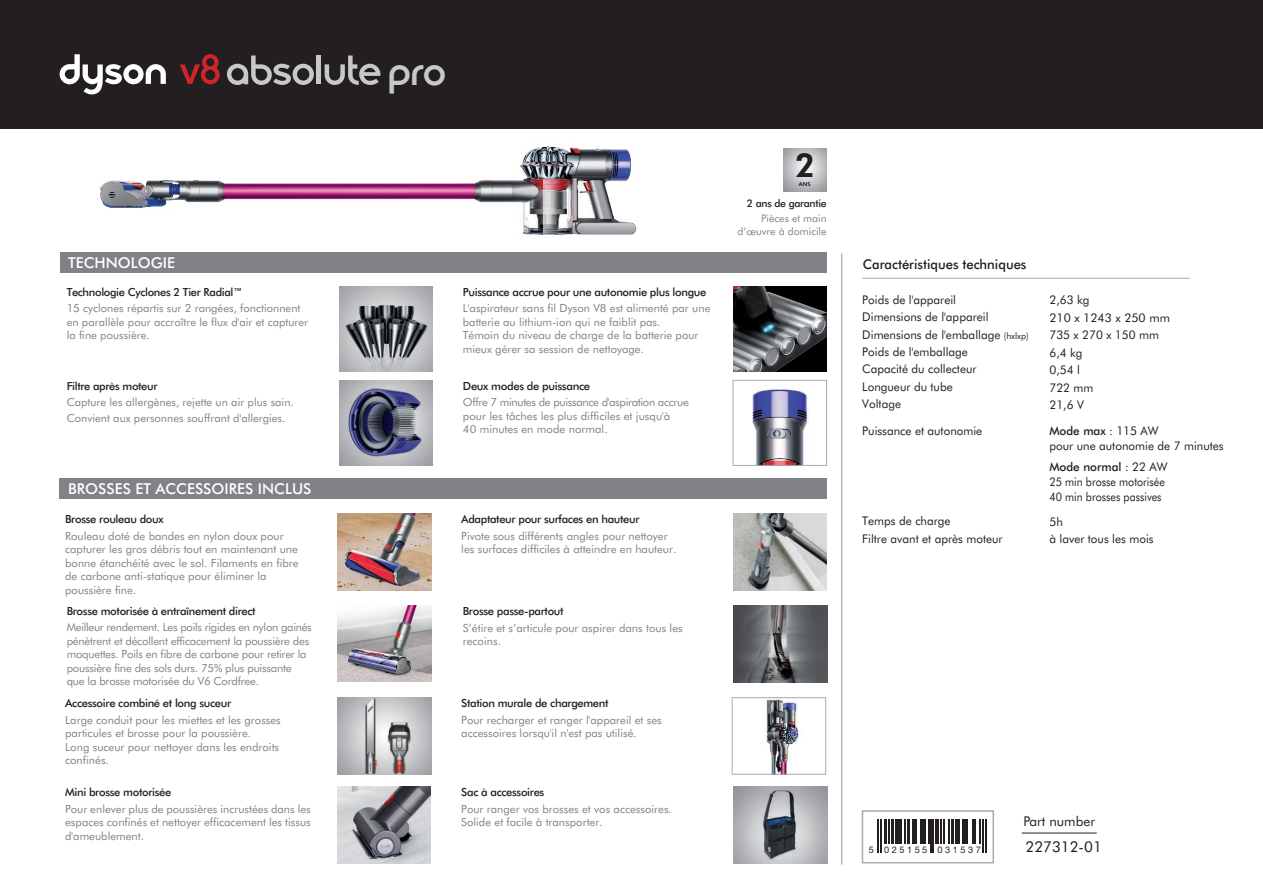
<style>
.page{position:relative;width:1263px;height:893px;background:#fff}
.page>*{position:absolute;margin:0;border:0;box-sizing:border-box;transform-origin:0 0}
.t1{font:800 42.3px "Dyson Sans";color:#c7c8ca}
.t2{font:800 33.15px "Futura BT";color:#231f20}
.t3{font:500 15px "Futura BT";color:#fff}
.t4{font:15px "Futura BT";color:#231f20}
.t5{font:500 13.5px "Futura BT";color:#231f20}
.t6{font:13.5px "Futura BT";color:#231f20}
.t7{font:12px/17.4px "Futura BT";color:#231f20}
.t8{font:11.25px/13.5px "Futura BT";color:#808285}
.t9{font:500 11.25px "Futura BT";letter-spacing:-.03em;color:#231f20}
.t10{font:11.25px/13.5px "Futura BT";letter-spacing:-.02em;color:#808285}
.t11{font:11.1px/13.4px "Futura BT";color:#808285}
.t12{font:500 11.1px "Futura BT";letter-spacing:-.03em;color:#231f20}
.t13{font:10.5px/12.6px "Futura BT";color:#808285;text-align:right}
.t14{font:500 10.5px "Futura BT";letter-spacing:-.03em;color:#231f20}
.t15{font:9.15px "Helvetica Neue LT";color:#231f20}
.t16{font:800 5.55px "Futura BT";color:#231f20}
.s1{font-size:9px}
.s2{font-weight:500}
</style>
<div class="page">
<div style="left:60px;top:252px;width:766px;height:21px;background:#808285"></div>
<div style="left:0;top:0;width:1262px;height:129px;background:#231f20"></div>
<div style="left:862px;top:810px;width:132px;height:53px;background:#fff;border:2px solid #a8a9ad"></div>
<div style="left:60px;top:478px;width:767px;height:21px;background:#808285"></div>
<hr style="left:841px;top:254px;width:1px;height:610px;background:#a8a9ad">
<img style="left:100px;top:146px;width:537px;height:89px">
<img style="left:766px;top:699px;width:33px;height:73px">
<div style="left:732px;top:697px;width:94px;height:77px;border:1px solid #a8a9ad"></div>
<img style="left:338px;top:605px;width:93px;height:77px">
<img style="left:733px;top:286px;width:93px;height:85px">
<img style="left:339px;top:286px;width:94px;height:85px">
<img style="left:339px;top:380px;width:94px;height:85px">
<img style="left:338px;top:698px;width:93px;height:76px">
<img style="left:337px;top:787px;width:94px;height:76px">
<svg style="left:60px;top:54px;width:106px;height:41px"></svg>
<svg style="left:180px;top:54px;width:40px;height:30px"></svg>
<svg style="left:227px;top:56px;width:87px;height:29px"></svg>
<hr style="left:317px;top:56px;width:4px;height:28px;background:#c7c8ca">
<svg style="left:325px;top:56px;width:55px;height:29px"></svg>
<img style="left:337px;top:513px;width:94px;height:77px">
<img style="left:733px;top:513px;width:94px;height:77px">
<img style="left:733px;top:606px;width:94px;height:76px">
<img style="left:750px;top:791px;width:57px;height:71px">
<hr style="left:878px;top:819px;width:1px;height:34px;background:#231f20">
<hr style="left:880px;top:819px;width:1px;height:34px;background:#231f20">
<hr style="left:885px;top:819px;width:2px;height:25px;background:#231f20">
<hr style="left:891px;top:819px;width:3px;height:25px;background:#231f20">
<hr style="left:895px;top:819px;width:2px;height:25px;background:#231f20">
<hr style="left:907px;top:819px;width:3px;height:25px;background:#231f20">
<hr style="left:914px;top:819px;width:3px;height:25px;background:#231f20">
<hr style="left:955px;top:819px;width:3px;height:25px;background:#231f20">
<hr style="left:951px;top:819px;width:2px;height:25px;background:#231f20">
<hr style="left:898px;top:819px;width:4px;height:25px;background:#231f20">
<hr style="left:922px;top:819px;width:4px;height:25px;background:#231f20">
<hr style="left:962px;top:819px;width:4px;height:25px;background:#231f20">
<hr style="left:935px;top:819px;width:3px;height:25px;background:#231f20">
<svg style="left:888px;top:819px;width:1px;height:25px"></svg>
<svg style="left:904px;top:819px;width:1px;height:25px"></svg>
<svg style="left:912px;top:819px;width:1px;height:25px"></svg>
<svg style="left:920px;top:819px;width:1px;height:25px"></svg>
<svg style="left:928px;top:819px;width:1px;height:25px"></svg>
<hr style="left:930px;top:819px;width:1px;height:34px;background:#231f20">
<hr style="left:933px;top:819px;width:1px;height:34px;background:#231f20">
<hr style="left:940px;top:819px;width:2px;height:25px;background:#231f20">
<svg style="left:967px;top:819px;width:1px;height:25px"></svg>
<hr style="left:972px;top:819px;width:2px;height:25px;background:#231f20">
<svg style="left:975px;top:819px;width:5px;height:25px"></svg>
<svg style="left:959px;top:819px;width:1px;height:25px"></svg>
<svg style="left:943px;top:819px;width:7px;height:25px"></svg>
<hr style="left:983px;top:819px;width:1px;height:34px;background:#231f20">
<hr style="left:985px;top:819px;width:1px;height:34px;background:#231f20">
<hr style="left:862px;top:278px;width:327px;height:1px;background:#a8a9ad">
<img style="left:752px;top:389px;width:57px;height:75px">
<div style="left:733px;top:380px;width:94px;height:86px;border:1px solid #a8a9ad"></div>
<hr style="left:1022px;top:833px;width:75px;height:1px;background:#231f20">
<h3 class="t3" style="left:68px;top:254px;width:108px">TECHNOLOGIE</h3>
<p class="t12" style="left:67px;top:285px;width:177px">Technologie Cyclones 2 Tier Radial™</p>
<p class="t11" style="left:67px;top:301px;width:243px">15 cyclones répartis sur 2 rangées, fonctionnent en parallèle pour accroître le flux d'air et capturer la fine poussière.</p>
<p class="t12" style="left:67px;top:379px;width:92px">Filtre après moteur</p>
<p class="t11" style="left:67px;top:394px;width:229px;line-height:16.4px">Capture les allergènes, rejette un air plus sain.<br>Convient aux personnes souffrant d'allergies.</p>
<h3 class="t3" style="left:68px;top:480px;width:245px">BROSSES ET ACCESSOIRES INCLUS</h3>
<p class="t9" style="left:65px;top:512px;width:100px">Brosse rouleau doux</p>
<p class="t8" style="left:65px;top:529px;width:235px">Rouleau doté de bandes en nylon doux pour capturer les gros débris tout en maintenant une bonne étanchéité avec le sol. Filaments en fibre de carbone anti-statique pour éliminer la poussière fine.</p>
<p class="t9" style="left:67px;top:604px;width:190px">Brosse motorisée à entraînement direct</p>
<p class="t10" style="left:67px;top:620px;width:247px">Meilleur rendement. Les poils rigides en nylon gainés pénètrent et décollent efficacement la poussière des moquettes. Poils en fibre de carbone pour retirer la poussière fine des sols durs. 75% plus puissante que la brosse motorisée du V6 Cordfree.</p>
<p class="t9" style="left:65px;top:696px;width:168px">Accessoire combiné et long suceur</p>
<p class="t8" style="left:65px;top:713px;width:217px">Large conduit pour les miettes et les grosses particules et brosse pour la poussière.<br>Long suceur pour nettoyer dans les endroits confinés.</p>
<p class="t9" style="left:65px;top:785px;width:108px">Mini brosse motorisée</p>
<p class="t8" style="left:65px;top:802px;width:247px;text-align:justify">Pour enlever plus de poussières incrustées dans les espaces confinés et nettoyer efficacement les tissus d'ameublement.</p>
<h1 class="t1" style="left:388px;top:57px;width:59px">pro</h1>
<p class="t9" style="left:463px;top:285px;width:245px">Puissance accrue pour une autonomie plus longue</p>
<p class="t8" style="left:463px;top:301px;width:249px">L'aspirateur sans fil Dyson V8 est alimenté par une batterie au lithium-ion qui ne faiblit pas.<br>Témoin du niveau de charge de la batterie pour mieux gérer sa session de nettoyage.</p>
<p class="t9" style="left:463px;top:379px;width:129px">Deux modes de puissance</p>
<p class="t8" style="left:463px;top:396px;width:227px">Offre 7 minutes de puissance d'aspiration accrue pour les tâches les plus difficiles et jusqu'à<br>40 minutes en mode normal.</p>
<h2 class="t2" style="left:795px;top:145px;width:22px">2</h2>
<p class="t16" style="left:799px;top:180px;width:13px">ANS</p>
<p class="t14" style="left:747px;top:197px;width:81px">2 ans de garantie</p>
<p class="t13" style="left:737px;top:212px;width:91px">Pièces et main d’œuvre à domicile</p>
<p class="t9" style="left:461px;top:512px;width:180px">Adaptateur pour surfaces en hauteur</p>
<p class="t8" style="left:461px;top:529px;width:217px">Pivote sous différents angles pour nettoyer les surfaces difficiles à atteindre en hauteur.</p>
<p class="t9" style="left:463px;top:605px;width:102px">Brosse passe-partout</p>
<p class="t8" style="left:463px;top:621px;width:221px">S’étire et s’articule pour aspirer dans tous les recoins.</p>
<p class="t9" style="left:461px;top:696px;width:149px">Station murale de chargement</p>
<p class="t8" style="left:461px;top:713px;width:202px">Pour recharger et ranger l'appareil et ses accessoires lorsqu'il n'est pas utilisé.</p>
<p class="t9" style="left:461px;top:785px;width:85px">Sac à accessoires</p>
<p class="t8" style="left:461px;top:802px;width:212px">Pour ranger vos brosses et vos accessoires.<br>Solide et facile à transporter.</p>
<p class="t5" style="left:863px;top:256px;width:165px">Caractéristiques techniques</p>
<p class="t7" style="left:862px;top:291px;width:168px">Poids de l'appareil<br>Dimensions de l'appareil<br>Dimensions de l'emballage <span class="s1">(hxlxp)<br></span>Poids de l'emballage<br>Capacité du collecteur<br>Longueur du tube<br>Voltage</p>
<p class="t7" style="left:862px;top:422px;width:122px">Puissance et autonomie</p>
<p class="t7" style="left:862px;top:512px;width:142px">Temps de charge<br>Filtre avant et après moteur</p>
<p class="t7" style="left:1049px;top:291px;width:122px">2,63 kg<br>210 x 1243 x 250 mm<br>735 x 270 x 150 mm<br>6,4 kg<br>0,54 l<br>722 mm<br>21,6 V</p>
<p class="t7" style="left:1049px;top:423px;width:176px;line-height:15px"><span class="s2">Mode max</span> : 115 AW<br>pour une autonomie de 7 minutes</p>
<p class="t7" style="left:1049px;top:459px;width:120px;line-height:15px"><span class="s2">Mode normal</span> : 22 AW<br>25 min brosse motorisée<br>40 min brosses passives</p>
<p class="t7" style="left:1049px;top:513px;width:106px">5h<br>à laver tous les mois</p>
<p class="t15" style="left:869px;top:844px;width:113px">5 0 2 5 1 5 5 0 3 1 5 3 7</p>
<p class="t6" style="left:1023px;top:813px;width:73px">Part number</p>
<h3 class="t4" style="left:1025px;top:837px;width:78px">227312-01</h3>
</div>
